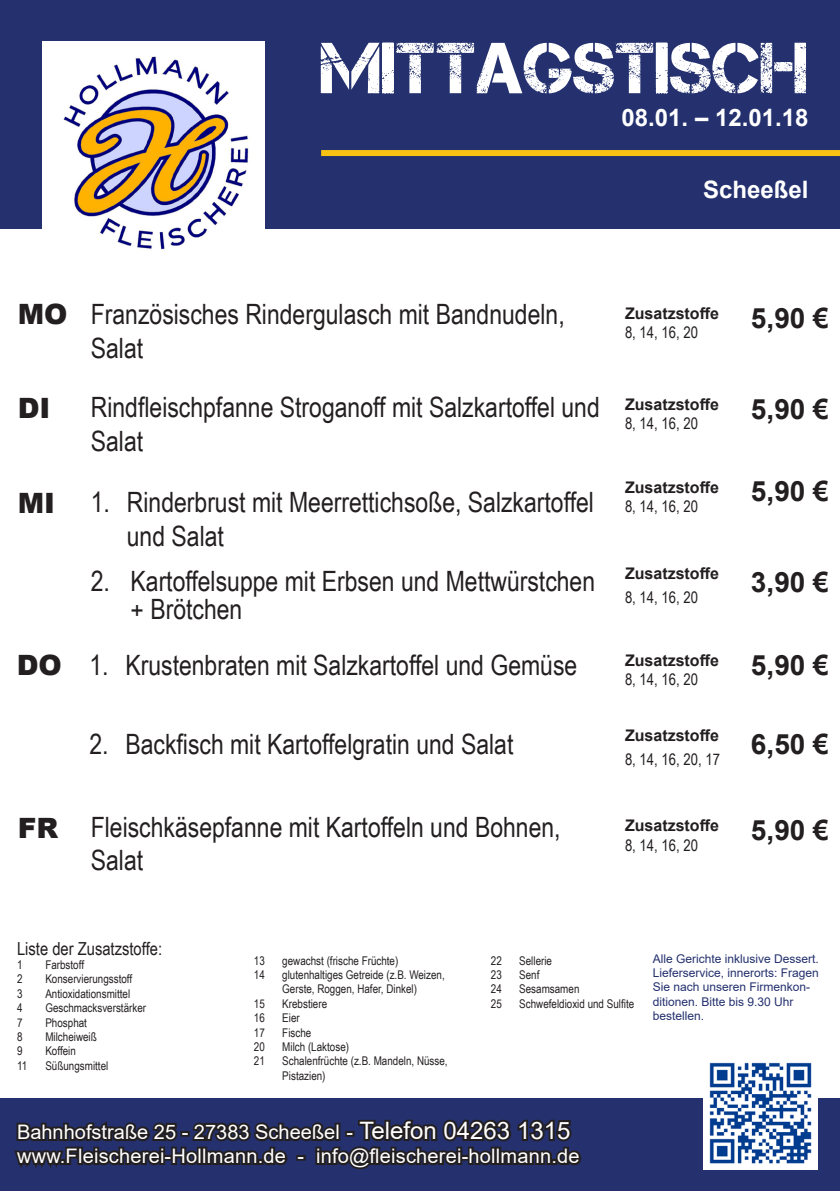
<style>
.page{position:relative;width:840px;height:1191px;background:#fff}
.page>*{position:absolute;margin:0;border:0;box-sizing:border-box;transform-origin:0 0}
.t1{font:72px "Captureit";color:#fff}
.t2{font:28px/33.6px "Arial Narrow";color:#231f20}
.t3{font:700 28px "Arial";color:#231f20}
.t4{font:900 28px "Arial";color:#231f20}
.t5{font:700 24px "Arial";color:#fff}
.t6{font:20px "Arial";letter-spacing:.01em;color:#fff}
.t7{font:18px "Arial Narrow";color:#231f20}
.t8{font:700 16px "Arial";color:#231f20}
.t9{font:16px "Arial Narrow";color:#231f20}
.t10{font:12px/14.4px "Arial Narrow";color:#231f20}
.t11{font:12px/14.4px "Arial";color:#24316e}
.s1{font-size:24px}
</style>
<div class="page">
<div style="left:0;top:1098px;width:839px;height:93px;background:#24316e"></div>
<svg style="left:14px;top:1119px;width:568px;height:51px"></svg>
<img style="left:703px;top:1062px;width:113px;height:107px">
<div style="left:0;top:0;width:839px;height:228px;background:#24316e"></div>
<div style="left:321px;top:150px;width:518px;height:6px;background:#f9c114"></div>
<img style="left:43px;top:42px;width:222px;height:208px">
<p class="t1" style="left:320px;top:28px;width:489px">MITTAGSTISCH</p>
<p class="t5" style="left:621px;top:101px;width:188px">08.01. – 12.01.18</p>
<p class="t5" style="left:702px;top:172px;width:107px">Scheeßel</p>
<p class="t4" style="left:18px;top:293px;width:51px">MO</p>
<p class="t2" style="left:91px;top:296px;width:475px">Französisches Rindergulasch mit Bandnudeln,<br>Salat</p>
<p class="t4" style="left:18px;top:388px;width:34px">DI</p>
<p class="t2" style="left:91px;top:389px;width:510px">Rindfleischpfanne Stroganoff mit Salzkartoffel und<br>Salat</p>
<p class="t3" style="left:750px;top:389px;width:79px">5,90 €</p>
<p class="t8" style="left:624px;top:302px;width:95px">Zusatzstoffe</p>
<p class="t9" style="left:624px;top:321px;width:74px">8, 14, 16, 20</p>
<p class="t3" style="left:750px;top:298px;width:79px">5,90 €</p>
<p class="t8" style="left:624px;top:393px;width:95px">Zusatzstoffe</p>
<p class="t9" style="left:624px;top:412px;width:74px">8, 14, 16, 20</p>
<p class="t4" style="left:18px;top:482px;width:39px">MI</p>
<p class="t2" style="left:127px;top:485px;width:468px;text-indent:-36px">1. Rinderbrust mit Meerrettichsoße, Salzkartoffel und Salat</p>
<p class="t2" style="left:130px;top:566px;width:466px;line-height:28px;text-indent:-40px">2. Kartoffelsuppe mit Erbsen und Mettwürstchen + Brötchen</p>
<p class="t8" style="left:624px;top:476px;width:95px">Zusatzstoffe</p>
<p class="t9" style="left:624px;top:494px;width:74px">8, 14, 16, 20</p>
<p class="t8" style="left:624px;top:561px;width:95px">Zusatzstoffe</p>
<p class="t9" style="left:624px;top:586px;width:74px">8, 14, 16, 20</p>
<p class="t3" style="left:750px;top:472px;width:79px">5,90 €</p>
<p class="t3" style="left:750px;top:562px;width:79px">3,90 €</p>
<p class="t4" style="left:17px;top:644px;width:47px">DO</p>
<p class="t2" style="left:89px;top:647px;width:489px">1. Krustenbraten mit Salzkartoffel und Gemüse</p>
<p class="t8" style="left:624px;top:649px;width:95px">Zusatzstoffe</p>
<p class="t9" style="left:624px;top:667px;width:74px">8, 14, 16, 20</p>
<p class="t3" style="left:750px;top:645px;width:79px">5,90 €</p>
<p class="t2" style="left:89px;top:726px;width:425px">2. Backfisch mit Kartoffelgratin und Salat</p>
<p class="t8" style="left:624px;top:723px;width:95px">Zusatzstoffe</p>
<p class="t9" style="left:624px;top:748px;width:96px">8, 14, 16, 20, 17</p>
<p class="t3" style="left:750px;top:724px;width:79px">6,50 €</p>
<p class="t4" style="left:18px;top:807px;width:42px">FR</p>
<p class="t2" style="left:91px;top:809px;width:471px">Fleischkäsepfanne mit Kartoffeln und Bohnen,<br>Salat</p>
<p class="t3" style="left:750px;top:810px;width:79px">5,90 €</p>
<p class="t8" style="left:624px;top:814px;width:95px">Zusatzstoffe</p>
<p class="t9" style="left:624px;top:833px;width:74px">8, 14, 16, 20</p>
<p class="t7" style="left:17px;top:935px;width:146px">Liste der Zusatzstoffe:</p>
<p class="t10" style="left:17px;top:957px;width:7px">1</p>
<p class="t10" style="left:45px;top:957px;width:40px">Farbstoff</p>
<p class="t10" style="left:17px;top:971px;width:7px">2</p>
<p class="t10" style="left:45px;top:971px;width:88px">Konservierungsstoff</p>
<p class="t10" style="left:17px;top:985px;width:7px">3</p>
<p class="t10" style="left:45px;top:985px;width:86px">Antioxidationsmittel</p>
<p class="t10" style="left:17px;top:1000px;width:7px">4</p>
<p class="t10" style="left:45px;top:1000px;width:102px">Geschmacksverstärker</p>
<p class="t10" style="left:17px;top:1014px;width:7px">7</p>
<p class="t10" style="left:45px;top:1014px;width:43px">Phosphat</p>
<p class="t10" style="left:17px;top:1029px;width:7px">8</p>
<p class="t10" style="left:45px;top:1029px;width:53px">Milcheiweiß</p>
<p class="t10" style="left:17px;top:1043px;width:7px">9</p>
<p class="t10" style="left:45px;top:1043px;width:32px">Koffein</p>
<p class="t10" style="left:17px;top:1057px;width:12px">11</p>
<p class="t10" style="left:45px;top:1057px;width:64px">Süßungsmittel</p>
<p class="t10" style="left:254px;top:952px;width:12px">13</p>
<p class="t10" style="left:282px;top:952px;width:117px">gewachst (frische Früchte)</p>
<p class="t10" style="left:254px;top:967px;width:12px">14</p>
<p class="t10" style="left:282px;top:967px;width:164px">glutenhaltiges Getreide (z.B. Weizen,<br>Gerste, Roggen, Hafer, Dinkel)</p>
<p class="t10" style="left:254px;top:996px;width:12px">15</p>
<p class="t10" style="left:282px;top:996px;width:46px">Krebstiere</p>
<p class="t10" style="left:254px;top:1010px;width:12px">16</p>
<p class="t10" style="left:282px;top:1010px;width:19px">Eier</p>
<p class="t10" style="left:254px;top:1024px;width:12px">17</p>
<p class="t10" style="left:282px;top:1024px;width:30px">Fische</p>
<p class="t10" style="left:254px;top:1039px;width:12px">20</p>
<p class="t10" style="left:282px;top:1039px;width:68px">Milch (Laktose)</p>
<p class="t10" style="left:254px;top:1053px;width:12px">21</p>
<p class="t10" style="left:282px;top:1053px;width:167px">Schalenfrüchte (z.B. Mandeln, Nüsse,<br>Pistazien)</p>
<p class="t10" style="left:490px;top:952px;width:12px">22</p>
<p class="t10" style="left:519px;top:952px;width:34px">Sellerie</p>
<p class="t10" style="left:490px;top:967px;width:12px">23</p>
<p class="t10" style="left:519px;top:967px;width:22px">Senf</p>
<p class="t10" style="left:490px;top:981px;width:12px">24</p>
<p class="t10" style="left:519px;top:981px;width:62px">Sesamsamen</p>
<p class="t10" style="left:490px;top:996px;width:12px">25</p>
<p class="t10" style="left:519px;top:996px;width:116px">Schwefeldioxid und Sulfite</p>
<p class="t6" style="left:17px;top:1118px;width:554px">Bahnhofstraße 25 - 27383 Scheeßel - <span class="s1">Telefon 04263 1315</span></p>
<p class="t6" style="left:17px;top:1142px;width:564px">www.Fleischerei-Hollmann.de - info@fleischerei-hollmann.de</p>
<p class="t11" style="left:652px;top:951px;width:168px">Alle Gerichte inklusive Dessert.</p>
<p class="t11" style="left:652px;top:965px;width:168px">Lieferservice, innerorts: Fragen<br>Sie nach unseren Firmenkon&shy;ditionen. Bitte bis 9.30 Uhr bestellen.</p>
</div>
